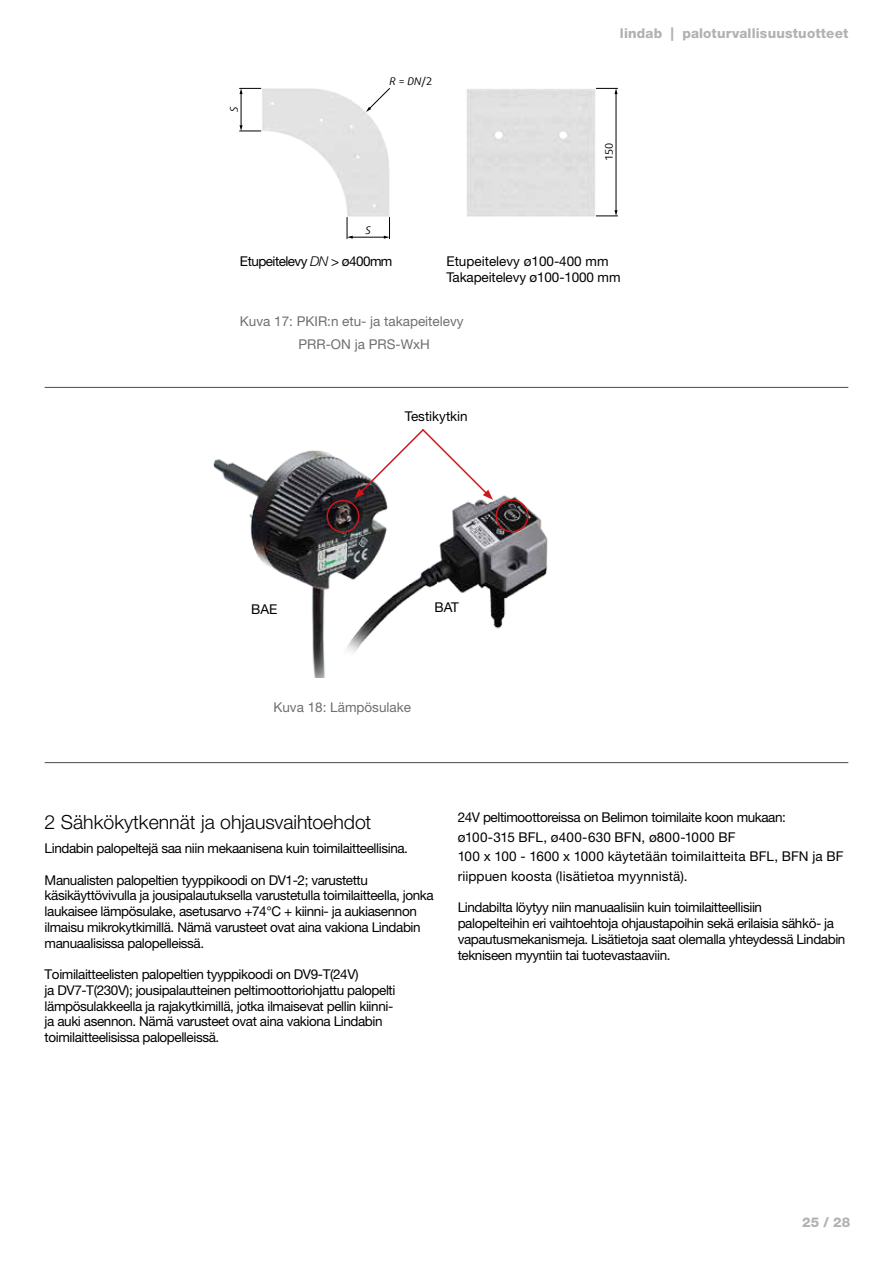
<style>
.page{position:relative;width:893px;height:1263px;background:#fff}
.page>*{position:absolute;margin:0;border:0;box-sizing:border-box;transform-origin:0 0}
.t1{font:300 19.5px "Helvetica Neue LT Pro";color:#000}
.t2{font:13.5px/15.8px "Helvetica Neue LT Pro";letter-spacing:-.03em;color:#000}
.t3{font:13.5px/19.5px "Helvetica Neue LT Pro";letter-spacing:.005em;color:#000}
.t4{font:13.5px/23px "Helvetica Neue LT Pro";color:#706f6f}
.t5{font:13.5px/15.8px "Helvetica Neue LT Pro";letter-spacing:-.005em;color:#000}
.t6{font:800 13.5px "Helvetica Neue LT Pro";letter-spacing:.015em;color:#b3b2b2}
.t7{font:13.5px "Helvetica Neue LT Pro";color:#000}
.t8{font:italic 10.5px "Daxline Offc Pro";color:#000}
.t9{font:10.5px "Daxline Offc Pro";color:#000}
.s1{font-style:normal}
.s2{font-weight:300;font-style:italic}
</style>
<div class="page">
<hr style="left:45px;top:387px;width:803px;height:1px;background:#4a4a49">
<hr style="left:45px;top:762px;width:803px;height:1px;background:#4a4a49">
<img style="left:257px;top:87px;width:133px;height:132px">
<hr style="left:616px;top:93px;width:1px;height:118px;background:#000">
<svg style="left:596px;top:88px;width:22px;height:6px"></svg>
<svg style="left:596px;top:210px;width:22px;height:7px"></svg>
<hr style="left:352px;top:237px;width:33px;height:1px;background:#000">
<svg style="left:347px;top:217px;width:6px;height:22px"></svg>
<svg style="left:384px;top:217px;width:6px;height:22px"></svg>
<hr style="left:241px;top:93px;width:1px;height:33px;background:#000">
<svg style="left:240px;top:125px;width:21px;height:7px"></svg>
<svg style="left:240px;top:88px;width:21px;height:6px"></svg>
<svg style="left:366px;top:88px;width:24px;height:24px"></svg>
<img style="left:425px;top:495px;width:123px;height:134px">
<div style="left:495px;top:499px;width:33px;height:33px;border:2px solid #cd171a;border-radius:50%"></div>
<img style="left:213px;top:450px;width:212px;height:228px">
<div style="left:326px;top:500px;width:33px;height:33px;border:2px solid #cd171a;border-radius:50%"></div>
<svg style="left:354px;top:429px;width:139px;height:71px"></svg>
<p class="t8" style="left:227px;top:112px;width:7px;rotate:-90deg">S</p>
<p class="t8" style="left:389px;top:74px;width:44px">R <span class="s1">=</span> DN<span class="s1">/2</span></p>
<p class="t6" style="left:620px;top:25px;width:230px">lindab | paloturvallisuustuotteet</p>
<p class="t9" style="left:602px;top:161px;width:20px;rotate:-90deg">150</p>
<p class="t8" style="left:366px;top:223px;width:7px">S</p>
<p class="t2" style="left:240px;top:253px;width:154px">Etupeitelevy <span class="s2">DN</span> &gt; ø400mm</p>
<p class="t5" style="left:446px;top:253px;width:176px">Etupeitelevy ø100-400 mm<br>Takapeitelevy ø100-1000 mm</p>
<p class="t4" style="left:298px;top:309px;width:167px;text-indent:-58px">Kuva 17: PKIR:n etu- ja takapeitelevy<br>PRR-ON ja PRS-WxH</p>
<p class="t7" style="left:405px;top:408px;width:65px">Testikytkin</p>
<p class="t2" style="left:251px;top:601px;width:28px">BAE</p>
<p class="t2" style="left:434px;top:599px;width:26px">BAT</p>
<p class="t4" style="left:273px;top:695px;width:139px">Kuva 18: Lämpösulake</p>
<h1 class="t1" style="left:45px;top:810px;width:328px">2 Sähkökytkennät ja ohjausvaihtoehdot</h1>
<p class="t2" style="left:45px;top:840px;width:365px">Lindabin palopeltejä saa niin mekaanisena kuin toimilaitteellisina.</p>
<p class="t2" style="left:45px;top:871px;width:391px">Manualisten palopeltien tyyppikoodi on DV1-2; varustettu käsikäyttövivulla ja jousipalautuksella varustetulla toimilaitteella, jonka laukaisee lämpösulake, asetusarvo +74°C + kiinni- ja aukiasennon ilmaisu mikrokytkimillä. Nämä varusteet ovat aina vakiona Lindabin manuaalisissa palopelleissä.</p>
<p class="t2" style="left:45px;top:966px;width:352px">Toimilaitteelisten palopeltien tyyppikoodi on DV9-T(24V)<br>ja DV7-T(230V); jousipalautteinen peltimoottoriohjattu palopelti lämpösulakkeella ja rajakytkimillä, jotka ilmaisevat pellin kiinni&shy;ja auki asennon. Nämä varusteet ovat aina vakiona Lindabin toimilaitteelisissa palopelleissä.</p>
<p class="t3" style="left:458px;top:807px;width:387px">24V peltimoottoreissa on Belimon toimilaite koon mukaan: ø100-315 BFL, ø400-630 BFN, ø800-1000 BF<br>100 x 100 - 1600 x 1000 käytetään toimilaitteita BFL, BFN ja BF riippuen koosta (lisätietoa myynnistä).</p>
<p class="t2" style="left:458px;top:899px;width:389px">Lindabilta löytyy niin manuaalisiin kuin toimilaitteellisiin<br>palopelteihin eri vaihtoehtoja ohjaustapoihin sekä erilaisia sähkö- ja vapautusmekanismeja. Lisätietoja saat olemalla yhteydessä Lindabin tekniseen myyntiin tai tuotevastaaviin.</p>
<p class="t6" style="left:802px;top:1214px;width:50px">25 / 28</p>
</div>
